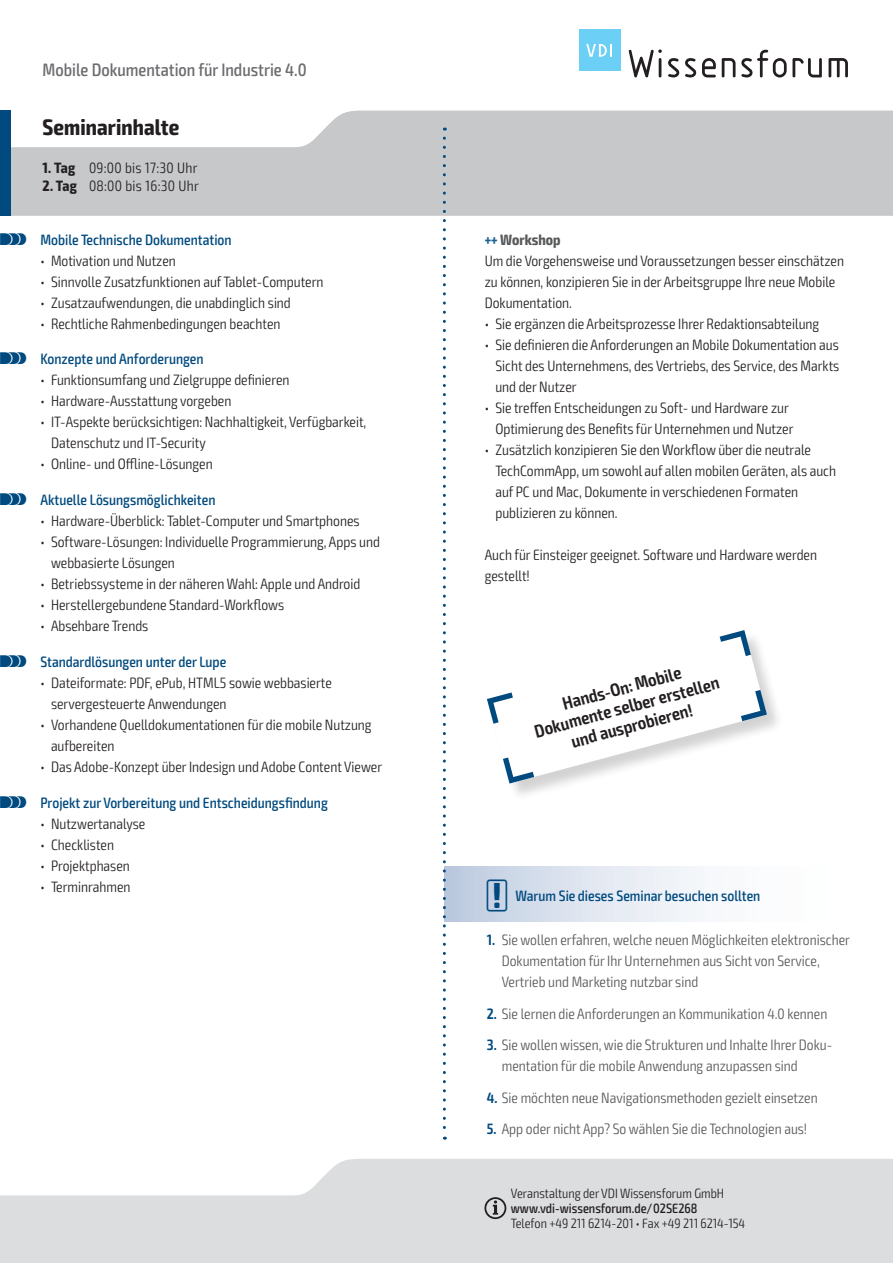
<style>
.page{position:relative;width:893px;height:1263px;background:#fff}
.page>*{position:absolute;margin:0;border:0;box-sizing:border-box;transform-origin:0 0}
.t1{font:700 condensed 22.5px "Exo 2";letter-spacing:.005em;color:#231f20}
.t2{font:600 condensed 18px/19.5px "Exo 2";color:#231f20;text-align:center}
.t3{font:500 condensed 18px "Exo 2";color:#6c6d70}
.t4{font:300 condensed 15px/21px "Exo 2";color:#231f20}
.t5{font:300 condensed 15px/21px "Exo 2";color:#57585a}
.t6{font:500 condensed 15px "Exo 2";color:#004a7f}
.t7{font:300 condensed 15px "Exo 2";letter-spacing:.02em;color:#231f20}
.t8{font:300 condensed 13.5px "Exo 2";color:#231f20}
.t9{font:500 condensed 13.5px "Exo 2";color:#231f20}
.s1{font-weight:700}
.s2{font-family:"VDI Iconset S4 A Regular";font-weight:400;font-stretch:normal}
.s3{font-weight:700;color:#1c6194}
.s4{font-weight:700;color:#57585a}
.s5{font-weight:600;color:#004a7f}
</style>
<div class="page">
<svg style="left:0;top:1159px;width:893px;height:104px;fill:#dcdddf"></svg>
<svg style="left:11px;top:111px;width:882px;height:105px;fill:#c7c8ca"></svg>
<div style="left:0;top:111px;width:11px;height:105px;background:#004a7f"></div>
<svg style="left:484px;top:1197px;width:22px;height:22px"></svg>
<svg style="left:629px;top:49px;width:33px;height:28px"></svg>
<svg style="left:668px;top:58px;width:11px;height:19px"></svg>
<svg style="left:685px;top:58px;width:11px;height:19px"></svg>
<svg style="left:702px;top:58px;width:14px;height:19px"></svg>
<svg style="left:722px;top:58px;width:13px;height:19px"></svg>
<svg style="left:741px;top:50px;width:81px;height:27px"></svg>
<svg style="left:828px;top:58px;width:20px;height:19px"></svg>
<div style="left:579px;top:30px;width:41px;height:41px;background:#6bcff6"></div>
<svg style="left:586px;top:44px;width:26px;height:13px"></svg>
<div style="left:444px;top:867px;width:406px;height:55px;background:linear-gradient(to right,#c4d0e3,#fff)"></div>
<div style="left:487px;top:631px;width:297px;height:170px;background:#231f20;opacity:.2"></div>
<svg style="left:487px;top:630px;width:280px;height:153px"></svg>
<svg style="left:443px;top:138px;width:3px;height:1002px"></svg>
<p class="t3" style="left:43px;top:59px;width:266px">Mobile Dokumentation für Industrie 4.0</p>
<h1 class="t1" style="left:43px;top:113px;width:138px">Seminarinhalte</h1>
<p class="t7" style="left:43px;top:159px;width:157px"><span class="s1">1. Tag</span> 09:00 bis 17:30 Uhr</p>
<p class="t7" style="left:43px;top:177px;width:158px"><span class="s1">2. Tag</span> 08:00 bis 16:30 Uhr</p>
<p class="t6" style="left:0;top:230px;width:233px"><span class="s2">S</span> Mobile Technische Dokumentation</p>
<p class="t4" style="left:40px;top:250px;width:137px">• Motivation und Nutzen</p>
<p class="t4" style="left:40px;top:271px;width:285px">• Sinnvolle Zusatzfunktionen auf Tablet-Computern</p>
<p class="t4" style="left:40px;top:292px;width:252px">• Zusatzaufwendungen, die unabdinglich sind</p>
<p class="t4" style="left:40px;top:313px;width:242px">• Rechtliche Rahmenbedingungen beachten</p>
<p class="t6" style="left:0;top:350px;width:205px"><span class="s2">S</span> Konzepte und Anforderungen</p>
<p class="t4" style="left:40px;top:370px;width:251px">• Funktionsumfang und Zielgruppe definieren</p>
<p class="t4" style="left:40px;top:391px;width:192px">• Hardware-Ausstattung vorgeben</p>
<p class="t4" style="left:51px;top:412px;width:317px;text-indent:-11px">• IT-Aspekte berücksichtigen: Nachhaltigkeit, Verfügbarkeit,<br>Datenschutz und IT-Security</p>
<p class="t4" style="left:40px;top:454px;width:174px">• Online- und Offline-Lösungen</p>
<p class="t6" style="left:0;top:491px;width:217px"><span class="s2">S</span> Aktuelle Lösungsmöglichkeiten</p>
<p class="t4" style="left:40px;top:511px;width:321px">• Hardware-Überblick: Tablet-Computer und Smartphones</p>
<p class="t4" style="left:51px;top:532px;width:330px;text-indent:-11px">• Software-Lösungen: Individuelle Programmierung, Apps und webbasierte Lösungen</p>
<p class="t4" style="left:40px;top:574px;width:321px">• Betriebssysteme in der näheren Wahl: Apple und Android</p>
<p class="t4" style="left:40px;top:595px;width:245px">• Herstellergebundene Standard-Workflows</p>
<p class="t4" style="left:40px;top:616px;width:109px">• Absehbare Trends</p>
<p class="t6" style="left:0;top:653px;width:228px"><span class="s2">S</span> Standardlösungen unter der Lupe</p>
<p class="t4" style="left:51px;top:673px;width:282px;text-indent:-11px">• Dateiformate: PDF, ePub, HTML5 sowie webbasierte servergesteuerte Anwendungen</p>
<p class="t4" style="left:51px;top:715px;width:322px;text-indent:-11px">• Vorhandene Quelldokumentationen für die mobile Nutzung aufbereiten</p>
<p class="t4" style="left:40px;top:757px;width:343px">• Das Adobe-Konzept über Indesign und Adobe Content Viewer</p>
<p class="t6" style="left:0;top:794px;width:329px"><span class="s2">S</span> Projekt zur Vorbereitung und Entscheidungsfindung</p>
<p class="t4" style="left:40px;top:814px;width:106px">• Nutzwertanalyse</p>
<p class="t4" style="left:40px;top:835px;width:75px">• Checklisten</p>
<p class="t4" style="left:40px;top:856px;width:91px">• Projektphasen</p>
<p class="t4" style="left:40px;top:877px;width:92px">• Terminrahmen</p>
<p class="t4" style="left:485px;top:229px;width:361px"><span class="s3">+++</span> <span class="s4">Workshop<br></span>Um die Vorgehensweise und Voraussetzungen besser einschätzen zu können, konzipieren Sie in der Arbeitsgruppe Ihre neue Mobile Dokumentation.</p>
<p class="t4" style="left:485px;top:313px;width:336px">• Sie ergänzen die Arbeitsprozesse Ihrer Redaktionsabteilung</p>
<p class="t4" style="left:495px;top:334px;width:345px;text-align:justify;text-indent:-11px">• Sie definieren die Anforderungen an Mobile Dokumentation aus Sicht des Unternehmens, des Vertriebs, des Service, des Markts und der Nutzer</p>
<p class="t4" style="left:495px;top:397px;width:300px;text-indent:-11px">• Sie treffen Entscheidungen zu Soft- und Hardware zur<br>Optimierung des Benefits für Unternehmen und Nutzer</p>
<p class="t4" style="left:495px;top:439px;width:342px;text-indent:-11px">• Zusätzlich konzipieren Sie den Workflow über die neutrale TechCommApp, um sowohl auf allen mobilen Geräten, als auch auf PC und Mac, Dokumente in verschiedenen Formaten publizieren zu können.</p>
<p class="t4" style="left:485px;top:544px;width:334px">Auch für Einsteiger geeignet. Software und Hardware werden gestellt!</p>
<p class="t2" style="left:527px;top:703px;width:192px;rotate:-15deg">Hands-On: Mobile<br>Dokumente selber erstellen und ausprobieren!</p>
<p class="t6" style="left:487px;top:886px;width:275px"><span class="s2">!</span> Warum Sie dieses Seminar besuchen sollten</p>
<p class="t5" style="left:502px;top:930px;width:350px;text-indent:-15px"><span class="s5">1.</span> Sie wollen erfahren, welche neuen Möglichkeiten elektronischer<br>Dokumentation für Ihr Unternehmen aus Sicht von Service,<br>Vertrieb und Marketing nutzbar sind</p>
<p class="t5" style="left:487px;top:1003px;width:342px"><span class="s5">2.</span> Sie lernen die Anforderungen an Kommunikation 4.0 kennen</p>
<p class="t5" style="left:502px;top:1035px;width:332px;text-indent:-15px"><span class="s5">3.</span> Sie wollen wissen, wie die Strukturen und Inhalte Ihrer Doku&shy;mentation für die mobile Anwendung anzupassen sind</p>
<p class="t5" style="left:487px;top:1087px;width:332px"><span class="s5">4.</span> Sie möchten neue Navigationsmethoden gezielt einsetzen</p>
<p class="t5" style="left:487px;top:1119px;width:322px"><span class="s5">5.</span> App oder nicht App? So wählen Sie die Technologien aus!</p>
<p class="t8" style="left:511px;top:1185px;width:215px">Veranstaltung der VDI Wissensforum GmbH</p>
<p class="t9" style="left:511px;top:1200px;width:188px">www.vdi-wissensforum.de/02SE268</p>
<p class="t8" style="left:511px;top:1215px;width:236px">Telefon +49 211 6214-201 • Fax +49 211 6214-154</p>
</div>
